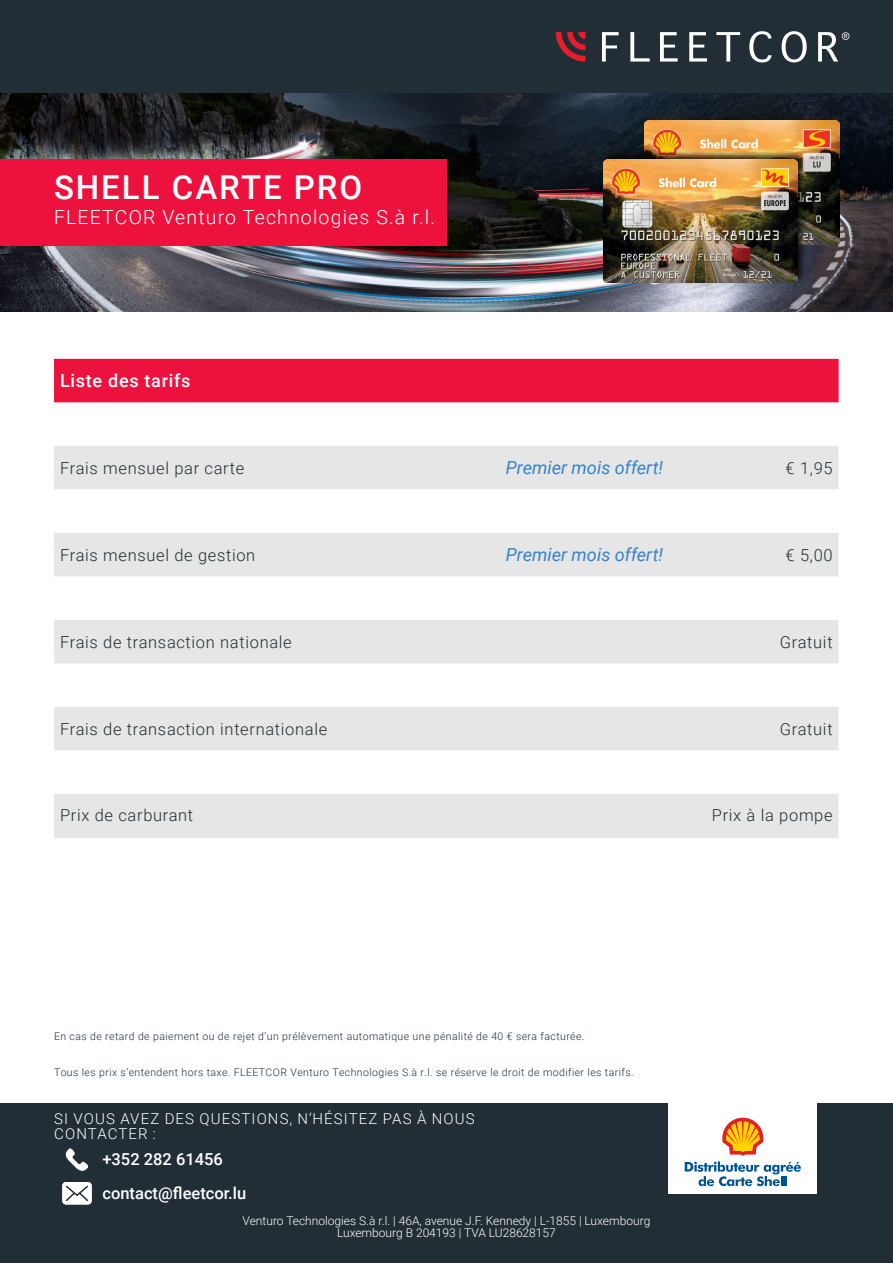
<style>
.page{position:relative;width:893px;height:1263px;background:#fff}
.page>*{position:absolute;margin:0;border:0;box-sizing:border-box;transform-origin:0 0}
.t1{font:500 33px "Roboto";letter-spacing:.06em;color:#fff}
.t2{font:300 19.5px "Roboto";letter-spacing:.06em;color:#fff}
.t3{font:italic 18px "Roboto";color:#3782c8}
.t4{font:500 18px "Roboto";letter-spacing:.04em;color:#fff}
.t5{font:300 16.5px "Roboto";letter-spacing:.04em;color:#212e35}
.t6{font:500 16.5px/33.6px "Roboto";color:#fff}
.t7{font:300 15px/15px "Roboto";letter-spacing:.075em;color:#fff}
.t8{font:300 12px/12px "Roboto";color:#fff;text-align:center}
.t9{font:300 10.5px "Roboto";letter-spacing:.04em;color:#1c2b39}
</style>
<div class="page">
<div style="left:0;top:0;width:893px;height:94px;background:#212e35"></div>
<div style="left:0;top:1104px;width:893px;height:159px;background:#212e35"></div>
<img style="left:0;top:94px;width:893px;height:217px">
<svg style="left:556px;top:32px;width:29px;height:30px"></svg>
<svg style="left:602px;top:32px;width:17px;height:30px"></svg>
<svg style="left:630px;top:32px;width:20px;height:30px"></svg>
<svg style="left:660px;top:32px;width:18px;height:30px"></svg>
<svg style="left:689px;top:32px;width:18px;height:30px"></svg>
<svg style="left:716px;top:32px;width:24px;height:30px"></svg>
<svg style="left:749px;top:31px;width:22px;height:31px"></svg>
<svg style="left:782px;top:31px;width:25px;height:31px"></svg>
<svg style="left:818px;top:32px;width:31px;height:30px"></svg>
<div style="left:0;top:159px;width:447px;height:87px;background:#ed123d"></div>
<div style="left:668px;top:1100px;width:149px;height:94px;background:#fff"></div>
<svg style="left:62px;top:1182px;width:30px;height:22px"></svg>
<svg style="left:65px;top:1148px;width:23px;height:23px"></svg>
<svg style="left:722px;top:1118px;width:41px;height:37px"></svg>
<svg style="left:685px;top:1161px;width:116px;height:25px"></svg>
<img style="left:645px;top:121px;width:194px;height:123px">
<div style="left:601px;top:150px;width:206px;height:135px;background:#000;opacity:.75"></div>
<img style="left:604px;top:159px;width:194px;height:124px">
<div style="left:54px;top:359px;width:785px;height:43px;background:#ed123d"></div>
<div style="left:54px;top:446px;width:785px;height:43px;background:#e5e6e5"></div>
<div style="left:54px;top:533px;width:785px;height:43px;background:#e5e6e5"></div>
<div style="left:54px;top:620px;width:785px;height:43px;background:#e5e6e5"></div>
<div style="left:54px;top:707px;width:785px;height:43px;background:#e5e6e5"></div>
<div style="left:54px;top:794px;width:785px;height:44px;background:#e5e6e5"></div>
<h1 class="t1" style="left:54px;top:164px;width:310px">SHELL CARTE PRO</h1>
<h2 class="t2" style="left:54px;top:204px;width:383px">FLEETCOR Venturo Technologies S.à r.l.</h2>
<h3 class="t4" style="left:60px;top:368px;width:132px">Liste des tarifs</h3>
<h3 class="t3" style="left:506px;top:455px;width:159px">Premier mois offert!</h3>
<h3 class="t5" style="left:60px;top:456px;width:186px">Frais mensuel par carte</h3>
<h3 class="t5" style="left:786px;top:456px;width:49px">€ 1,95</h3>
<h3 class="t3" style="left:506px;top:542px;width:159px">Premier mois offert!</h3>
<h3 class="t5" style="left:60px;top:543px;width:197px">Frais mensuel de gestion</h3>
<h3 class="t5" style="left:786px;top:543px;width:49px">€ 5,00</h3>
<h3 class="t5" style="left:60px;top:630px;width:233px">Frais de transaction nationale</h3>
<h3 class="t5" style="left:780px;top:630px;width:54px">Gratuit</h3>
<h3 class="t5" style="left:60px;top:717px;width:269px">Frais de transaction internationale</h3>
<h3 class="t5" style="left:780px;top:717px;width:54px">Gratuit</h3>
<h3 class="t5" style="left:60px;top:803px;width:135px">Prix de carburant</h3>
<h3 class="t5" style="left:712px;top:803px;width:122px">Prix à la pompe</h3>
<p class="t9" style="left:54px;top:1029px;width:532px">En cas de retard de paiement ou de rejet d‘un prélèvement automatique une pénalité de 40 € sera facturée.</p>
<p class="t9" style="left:54px;top:1065px;width:581px">Tous les prix s‘entendent hors taxe. FLEETCOR Venturo Technologies S.à r.l. se réserve le droit de modifier les tarifs.</p>
<h3 class="t7" style="left:54px;top:1110px;width:422px">SI VOUS AVEZ DES QUESTIONS, N‘HÉSITEZ PAS À NOUS<br>CONTACTER :</h3>
<h3 class="t6" style="left:102px;top:1141px;width:145px">+352 282 61456 contact@fleetcor.lu</h3>
<p class="t8" style="left:243px;top:1215px;width:409px">Venturo Technologies S.à r.l. | 46A, avenue J.F. Kennedy | L-1855 | Luxembourg<br>Luxembourg B 204193 | TVA LU28628157</p>
</div>
